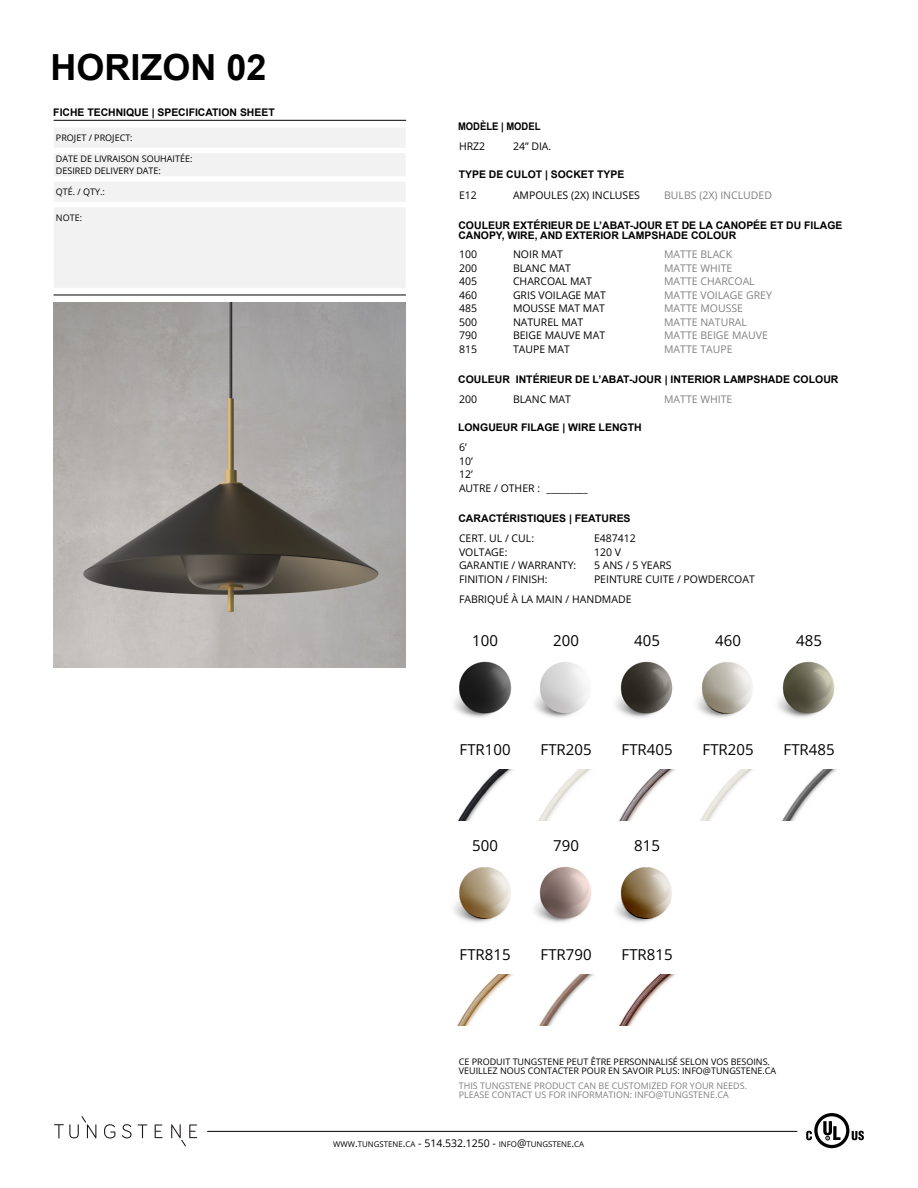
<style>
.page{position:relative;width:918px;height:1188px;background:#fff}
.page>*{position:absolute;margin:0;border:0;box-sizing:border-box;transform-origin:0 0}
.t1{font:700 36px "Arial";color:#000}
.t2{font:15px "Open Sans";color:#000}
.t3{font:10.5px/13.5px "Open Sans";color:#000}
.t4{font:700 10.5px/10.8px "Arial";color:#000}
.t5{font:10.5px "Open Sans";color:#808080}
.t6{font:700 10.5px "Arial";color:#000;scale:.9 1}
.t7{font:9px/12px "Open Sans";color:#000}
.t8{font:9px/9px "Open Sans";color:#808080}
.t9{font:7.8px "Open Sans";color:#000}
.s1{font-size:10.5px}
</style>
<div class="page">
<hr style="left:54px;top:295px;width:352px;height:1px;background:#000">
<hr style="left:54px;top:120px;width:352px;height:1px;background:#000">
<svg style="left:54px;top:128px;width:351px;height:160px;fill:#f2f2f2"></svg>
<hr style="left:208px;top:1131px;width:589px;height:1px;background:#000">
<svg style="left:806px;top:1113px;width:58px;height:35px"></svg>
<svg style="left:104px;top:1124px;width:11px;height:14px"></svg>
<svg style="left:122px;top:1124px;width:10px;height:14px"></svg>
<svg style="left:138px;top:1124px;width:9px;height:14px"></svg>
<svg style="left:155px;top:1124px;width:8px;height:14px"></svg>
<svg style="left:54px;top:1116px;width:42px;height:23px"></svg>
<svg style="left:171px;top:1124px;width:26px;height:22px"></svg>
<img style="left:54px;top:302px;width:352px;height:365px">
<img style="left:453px;top:661px;width:382px;height:57px">
<img style="left:702px;top:662px;width:51px;height:51px">
<img style="left:458px;top:769px;width:379px;height:51px">
<img style="left:453px;top:866px;width:202px;height:57px">
<img style="left:459px;top:867px;width:51px;height:51px">
<img style="left:621px;top:867px;width:51px;height:51px">
<img style="left:457px;top:974px;width:219px;height:51px">
<h1 class="t1" style="left:51px;top:54px;width:218px">HORIZON 02</h1>
<p class="t4" style="left:53px;top:108px;width:223px">FICHE TECHNIQUE | SPECIFICATION SHEET</p>
<p class="t7" style="left:56px;top:132px;width:78px">PROJET / PROJECT:</p>
<p class="t7" style="left:56px;top:153px;width:138px">DATE DE LIVRAISON SOUHAITÉE:<br>DESIRED DELIVERY DATE:</p>
<p class="t7" style="left:56px;top:186px;width:51px">QTÉ. / QTY.:</p>
<p class="t7" style="left:56px;top:211px;width:28px">NOTE:</p>
<p class="t6" style="left:458px;top:122px;width:93px">MODÈLE | MODEL</p>
<p class="t3" style="left:459px;top:139px;width:28px">HRZ2</p>
<p class="t3" style="left:513px;top:139px;width:40px">24” DIA.</p>
<p class="t4" style="left:459px;top:170px;width:167px">TYPE DE CULOT | SOCKET TYPE</p>
<p class="t3" style="left:459px;top:188px;width:19px">E12</p>
<p class="t3" style="left:513px;top:188px;width:128px">AMPOULES (2X) INCLUSES</p>
<p class="t5" style="left:664px;top:187px;width:109px">BULBS (2X) INCLUDED</p>
<p class="t4" style="left:458px;top:220px;width:386px">COULEUR EXTÉRIEUR DE L’ABAT-JOUR ET DE LA CANOPÉE ET DU FILAGE<br>CANOPY, WIRE, AND EXTERIOR LAMPSHADE COLOUR</p>
<p class="t3" style="left:459px;top:247px;width:20px">100</p>
<p class="t3" style="left:513px;top:247px;width:52px">NOIR MAT</p>
<p class="t5" style="left:664px;top:247px;width:70px">MATTE BLACK</p>
<p class="t3" style="left:459px;top:261px;width:20px">200</p>
<p class="t3" style="left:513px;top:261px;width:60px">BLANC MAT</p>
<p class="t5" style="left:664px;top:261px;width:70px">MATTE WHITE</p>
<p class="t3" style="left:459px;top:274px;width:20px">405</p>
<p class="t3" style="left:513px;top:274px;width:80px">CHARCOAL MAT</p>
<p class="t5" style="left:664px;top:274px;width:92px">MATTE CHARCOAL</p>
<p class="t3" style="left:459px;top:288px;width:20px">460</p>
<p class="t3" style="left:513px;top:288px;width:95px">GRIS VOILAGE MAT</p>
<p class="t5" style="left:664px;top:288px;width:109px">MATTE VOILAGE GREY</p>
<p class="t3" style="left:459px;top:301px;width:20px">485</p>
<p class="t3" style="left:513px;top:301px;width:93px">MOUSSE MAT MAT</p>
<p class="t5" style="left:664px;top:301px;width:80px">MATTE MOUSSE</p>
<p class="t3" style="left:459px;top:315px;width:20px">500</p>
<p class="t3" style="left:513px;top:315px;width:72px">NATUREL MAT</p>
<p class="t5" style="left:664px;top:315px;width:84px">MATTE NATURAL</p>
<p class="t3" style="left:459px;top:328px;width:20px">790</p>
<p class="t3" style="left:513px;top:328px;width:94px">BEIGE MAUVE MAT</p>
<p class="t5" style="left:664px;top:328px;width:105px">MATTE BEIGE MAUVE</p>
<p class="t3" style="left:459px;top:342px;width:20px">815</p>
<p class="t3" style="left:513px;top:342px;width:58px">TAUPE MAT</p>
<p class="t5" style="left:664px;top:342px;width:70px">MATTE TAUPE</p>
<p class="t4" style="left:458px;top:374px;width:382px">COULEUR INTÉRIEUR DE L’ABAT-JOUR | INTERIOR LAMPSHADE COLOUR</p>
<p class="t3" style="left:459px;top:392px;width:20px">200</p>
<p class="t3" style="left:513px;top:392px;width:60px">BLANC MAT</p>
<p class="t5" style="left:664px;top:392px;width:70px">MATTE WHITE</p>
<p class="t4" style="left:458px;top:423px;width:185px">LONGUEUR FILAGE | WIRE LENGTH</p>
<p class="t3" style="left:459px;top:441px;width:130px">6’<br>10’<br>12’<br>AUTRE / OTHER : _________</p>
<p class="t4" style="left:458px;top:514px;width:174px">CARACTÉRISTIQUES | FEATURES</p>
<p class="t3" style="left:459px;top:531px;width:77px">CERT. UL / CUL:</p>
<p class="t3" style="left:594px;top:531px;width:43px">E487412</p>
<p class="t3" style="left:459px;top:545px;width:50px">VOLTAGE:</p>
<p class="t3" style="left:594px;top:545px;width:28px">120 V</p>
<p class="t3" style="left:459px;top:558px;width:119px">GARANTIE / WARRANTY:</p>
<p class="t3" style="left:594px;top:558px;width:79px">5 ANS / 5 YEARS</p>
<p class="t3" style="left:459px;top:572px;width:90px">FINITION / FINISH:</p>
<p class="t3" style="left:459px;top:568px;width:297px;line-height:20.2px;text-indent:135px">PEINTURE CUITE / POWDERCOAT<br>FABRIQUÉ À LA MAIN / HANDMADE</p>
<h2 class="t2" style="left:472px;top:630px;width:27px">100</h2>
<h2 class="t2" style="left:553px;top:630px;width:27px">200</h2>
<h2 class="t2" style="left:634px;top:630px;width:27px">405</h2>
<h2 class="t2" style="left:715px;top:630px;width:27px">460</h2>
<h2 class="t2" style="left:796px;top:630px;width:27px">485</h2>
<h2 class="t2" style="left:460px;top:739px;width:52px">FTR100</h2>
<h2 class="t2" style="left:541px;top:739px;width:52px">FTR205</h2>
<h2 class="t2" style="left:622px;top:739px;width:52px">FTR405</h2>
<h2 class="t2" style="left:703px;top:739px;width:52px">FTR205</h2>
<h2 class="t2" style="left:784px;top:739px;width:52px">FTR485</h2>
<h2 class="t2" style="left:472px;top:835px;width:27px">500</h2>
<h2 class="t2" style="left:553px;top:835px;width:27px">790</h2>
<h2 class="t2" style="left:634px;top:835px;width:27px">815</h2>
<h2 class="t2" style="left:460px;top:944px;width:52px">FTR815</h2>
<h2 class="t2" style="left:541px;top:944px;width:52px">FTR790</h2>
<h2 class="t2" style="left:622px;top:944px;width:52px">FTR815</h2>
<p class="t7" style="left:459px;top:1057px;width:319px;line-height:9px">CE PRODUIT TUNGSTENE PEUT ÊTRE PERSONNALISÉ SELON VOS BESOINS.<br>VEUILLEZ NOUS CONTACTER POUR EN SAVOIR PLUS: INFO@TUNGSTENE.CA</p>
<p class="t8" style="left:459px;top:1081px;width:290px">THIS TUNGSTENE PRODUCT CAN BE CUSTOMIZED FOR YOUR NEEDS.<br>PLEASE CONTACT US FOR INFORMATION: INFO@TUNGSTENE.CA</p>
<p class="t9" style="left:333px;top:1139px;width:252px">WWW<span class="s1">.</span>TUNGSTENE<span class="s1">.</span>CA <span class="s1">- 514.532.1250 -</span> INFO<span class="s1">@</span>TUNGSTENE<span class="s1">.</span>CA</p>
</div>
